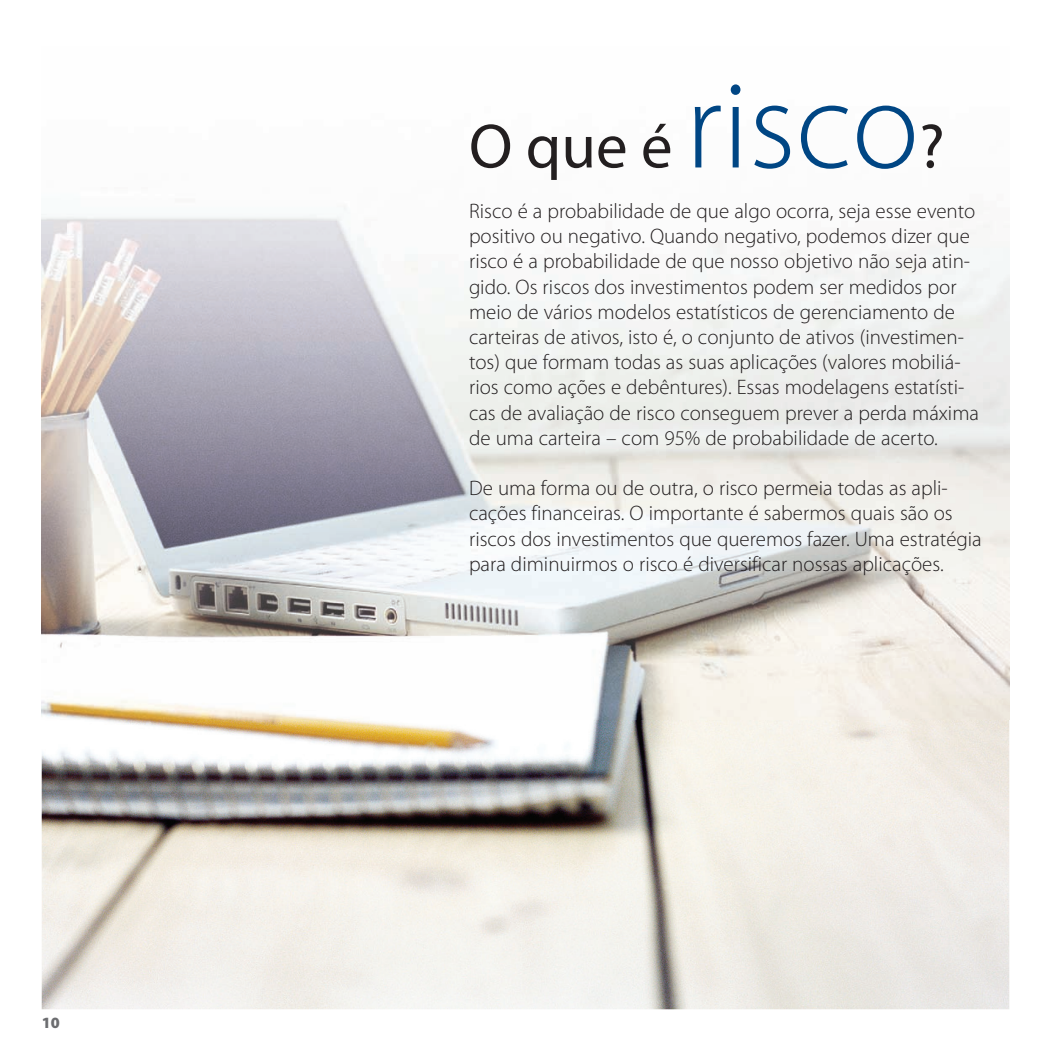
<style>
.page{position:relative;width:1056px;height:1056px;background:#fff}
.page>*{position:absolute;margin:0;border:0;box-sizing:border-box;transform-origin:0 0}
.t1{font:63px "Myriad Pro";color:#231f20}
.t2{font:300 21px/25.2px "Myriad Pro";color:#231f20}
.t3{font:900 15.75px "Myriad Pro";color:#6c6d70}
.s1{font-weight:300;font-size:126px;color:#004684}
</style>
<div class="page">
<img style="left:42px;top:719px;width:967px;height:290px">
<img style="left:42px;top:207px;width:967px;height:512px">
<p class="t3" style="left:42px;top:1014px;width:20px">10</p>
<h1 class="t1" style="left:469px;top:112px;width:477px">O que é <span class="s1">risco</span>?</h1>
<p class="t2" style="left:469px;top:199px;width:511px">Risco é a probabilidade de que algo ocorra, seja esse evento positivo ou negativo. Quando negativo, podemos dizer que risco é a probabilidade de que nosso objetivo não seja atin&shy;gido. Os riscos dos investimentos podem ser medidos por meio de vários modelos estatísticos de gerenciamento de carteiras de ativos, isto é, o conjunto de ativos (investimen&shy;tos) que formam todas as suas aplicações (valores mobiliá&shy;rios como ações e debêntures). Essas modelagens estatísti&shy;cas de avaliação de risco conseguem prever a perda máxima de uma carteira – com 95% de probabilidade de acerto.</p>
<p class="t2" style="left:469px;top:476px;width:514px">De uma forma ou de outra, o risco permeia todas as apli&shy;cações financeiras. O importante é sabermos quais são os riscos dos investimentos que queremos fazer. Uma estratégia para diminuirmos o risco é diversificar nossas aplicações.</p>
</div>
